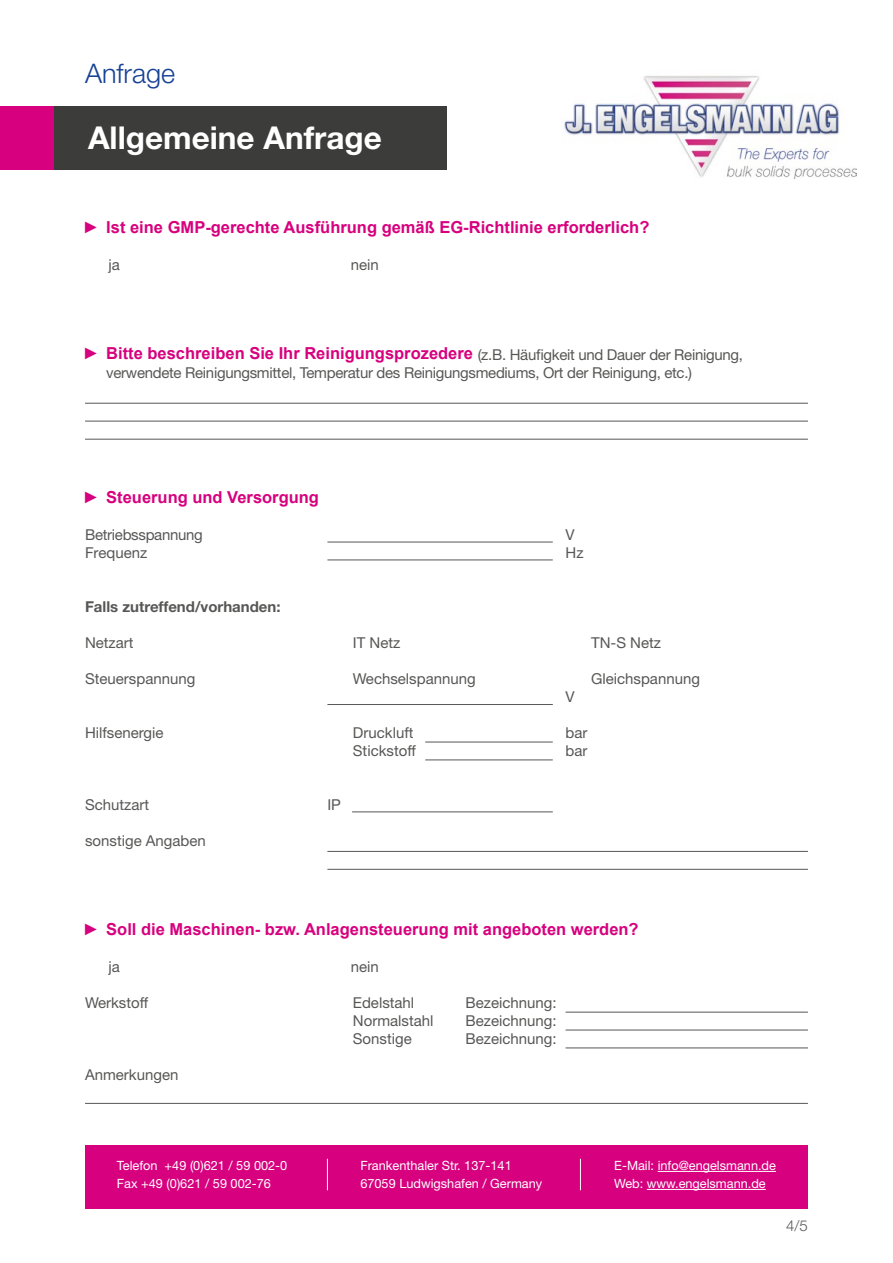
<style>
.page{position:relative;width:893px;height:1263px;background:#fff}
.page>*{position:absolute;margin:0;border:0;box-sizing:border-box;transform-origin:0 0}
.t1{font:700 31.5px "Helvetica Neue LT Std";color:#fff}
.t2{font:300 27px "Helvetica Neue LT Std";color:#164194}
.t3{font:700 16.5px "Arial";color:#d7007e}
.t4{font:15px/18px "Helvetica Neue LT Std";color:#575756}
.t5{font:15px/18px "Helvetica Neue LT Std";letter-spacing:-.02em;color:#575756}
.t6{font:700 15px "Helvetica Neue LT Std";color:#575756}
.t7{font:300 15px "Helvetica Neue LT Std";color:#575756}
.t8{font:12.75px/18px "Helvetica Neue LT Std";color:#fff}
</style>
<div class="page">
<div style="left:54px;top:106px;width:392px;height:64px;background:#3c3c3b"></div>
<div style="left:0;top:106px;width:54px;height:64px;background:#d7007e"></div>
<div style="left:85px;top:1145px;width:723px;height:64px;background:#d7007e"></div>
<hr style="left:327px;top:1159px;width:1px;height:31px;background:#fff">
<hr style="left:580px;top:1159px;width:1px;height:31px;background:#fff">
<hr style="left:658px;top:1171px;width:118px;height:1px;background:#fff">
<hr style="left:647px;top:1189px;width:119px;height:1px;background:#fff">
<img style="left:564px;top:76px;width:293px;height:103px">
<hr style="left:566px;top:1012px;width:242px;height:1px;background:#575756">
<hr style="left:566px;top:1030px;width:242px;height:1px;background:#575756">
<hr style="left:566px;top:1047px;width:242px;height:1px;background:#575756">
<hr style="left:85px;top:1103px;width:723px;height:1px;background:#575756">
<hr style="left:327px;top:542px;width:226px;height:1px;background:#575756">
<hr style="left:327px;top:559px;width:226px;height:1px;background:#575756">
<hr style="left:327px;top:704px;width:226px;height:1px;background:#575756">
<hr style="left:352px;top:811px;width:201px;height:1px;background:#575756">
<hr style="left:327px;top:851px;width:481px;height:1px;background:#575756">
<hr style="left:327px;top:869px;width:481px;height:1px;background:#575756">
<hr style="left:425px;top:742px;width:128px;height:1px;background:#575756">
<hr style="left:425px;top:759px;width:128px;height:1px;background:#575756">
<hr style="left:85px;top:403px;width:723px;height:1px;background:#575756">
<hr style="left:85px;top:421px;width:723px;height:1px;background:#575756">
<hr style="left:85px;top:439px;width:723px;height:1px;background:#575756">
<h2 class="t2" style="left:85px;top:57px;width:92px">Anfrage</h2>
<h1 class="t1" style="left:88px;top:119px;width:295px">Allgemeine Anfrage</h1>
<p class="t3" style="left:83px;top:215px;width:568px">► Ist eine GMP-gerechte Ausführung gemäß EG-Richtlinie erforderlich?</p>
<p class="t4" style="left:108px;top:255px;width:13px">ja</p>
<p class="t4" style="left:351px;top:255px;width:30px">nein</p>
<p class="t3" style="left:83px;top:341px;width:661px">► Bitte beschreiben Sie Ihr Reinigungsprozedere <sub>(z.B.</sub> <sub>Häufigkeit</sub> <sub>und</sub> <sub>Dauer</sub> <sub>der</sub> <sub>Reinigung,</sub></p>
<p class="t5" style="left:106px;top:363px;width:587px">verwendete Reinigungsmittel, Temperatur des Reinigungsmediums, Ort der Reinigung, etc.)</p>
<p class="t3" style="left:83px;top:485px;width:237px">► Steuerung und Versorgung</p>
<p class="t5" style="left:85px;top:525px;width:119px">Betriebsspannung<br>Frequenz</p>
<p class="t4" style="left:566px;top:525px;width:20px">V<br>Hz</p>
<p class="t6" style="left:85px;top:597px;width:197px">Falls zutreffend/vorhanden:</p>
<p class="t4" style="left:85px;top:633px;width:50px">Netzart</p>
<p class="t4" style="left:85px;top:669px;width:112px">Steuerspannung</p>
<p class="t4" style="left:85px;top:723px;width:80px">Hilfsenergie</p>
<p class="t4" style="left:85px;top:795px;width:66px">Schutzart</p>
<p class="t4" style="left:85px;top:831px;width:122px">sonstige Angaben</p>
<p class="t4" style="left:353px;top:633px;width:49px">IT Netz</p>
<p class="t4" style="left:353px;top:669px;width:124px">Wechselspannung</p>
<p class="t4" style="left:353px;top:723px;width:62px">Druckluft</p>
<p class="t4" style="left:566px;top:687px;width:11px">V</p>
<p class="t4" style="left:591px;top:633px;width:71px">TN-S Netz</p>
<p class="t4" style="left:591px;top:669px;width:110px">Gleichspannung</p>
<p class="t4" style="left:566px;top:723px;width:23px">bar</p>
<p class="t4" style="left:353px;top:741px;width:65px">Stickstoff</p>
<p class="t4" style="left:566px;top:741px;width:23px">bar</p>
<p class="t4" style="left:327px;top:795px;width:15px">IP</p>
<p class="t3" style="left:83px;top:917px;width:557px">► Soll die Maschinen- bzw. Anlagensteuerung mit angeboten werden?</p>
<p class="t4" style="left:108px;top:957px;width:13px">ja</p>
<p class="t4" style="left:351px;top:957px;width:30px">nein</p>
<p class="t4" style="left:85px;top:993px;width:65px">Werkstoff</p>
<p class="t4" style="left:353px;top:993px;width:82px">Edelstahl<br>Normalstahl<br>Sonstige</p>
<p class="t4" style="left:466px;top:993px;width:93px;text-align:justify">Bezeichnung:<br>Bezeichnung:<br>Bezeichnung:</p>
<p class="t4" style="left:85px;top:1065px;width:95px">Anmerkungen</p>
<p class="t8" style="left:117px;top:1156px;width:172px">Telefon +49 (0)621 / 59 002-0<br>Fax +49 (0)621 / 59 002-76</p>
<p class="t8" style="left:360px;top:1156px;width:183px">Frankenthaler Str. 137-141<br>67059 Ludwigshafen / Germany</p>
<p class="t8" style="left:614px;top:1156px;width:163px">E-Mail: info@engelsmann.de<br>Web: www.engelsmann.de</p>
<p class="t7" style="left:786px;top:1217px;width:23px">4/5</p>
</div>
